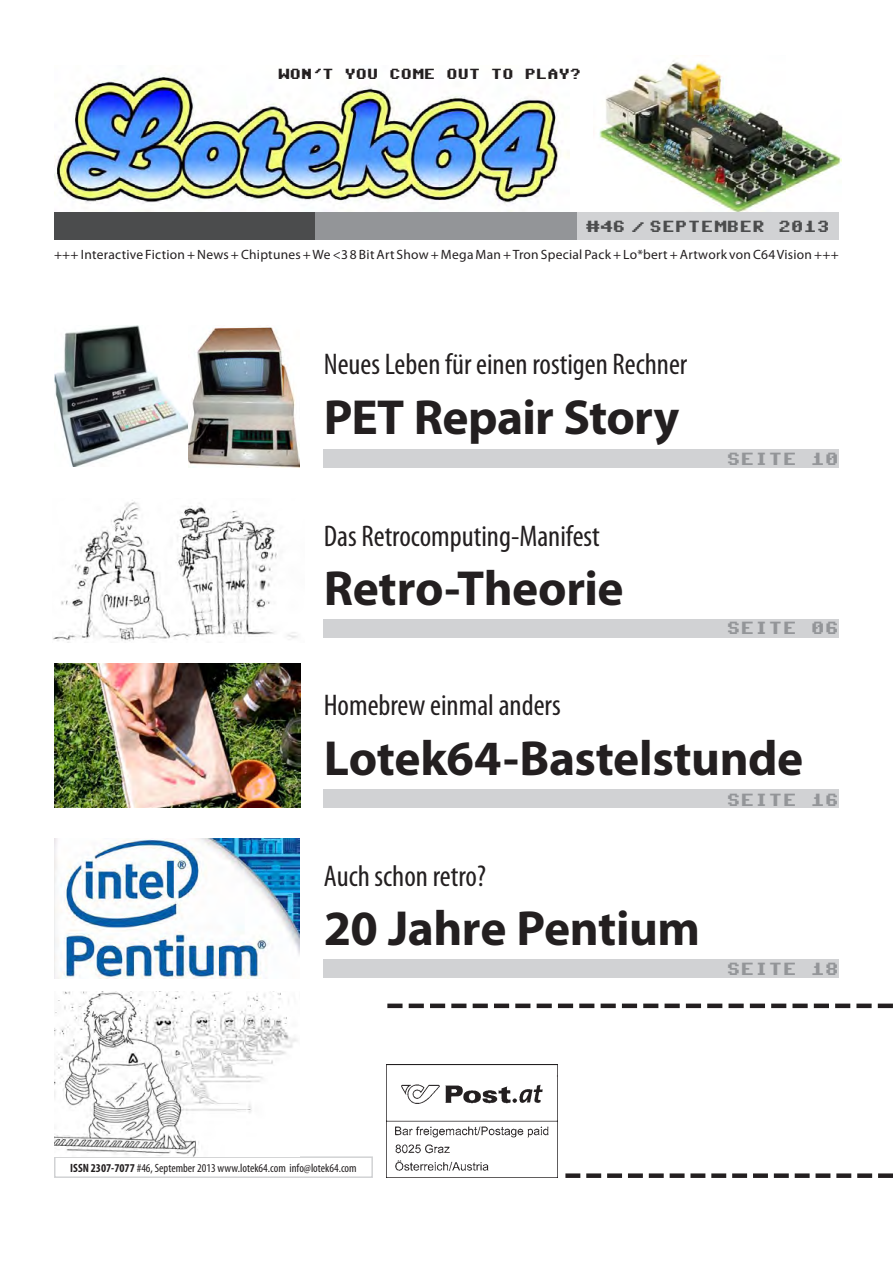
<style>
.page{position:relative;width:893px;height:1263px;background:#fff}
.page>*{position:absolute;margin:0;border:0;box-sizing:border-box;transform-origin:0 0}
.t1{font:700 49.5px "Myriad Pro";letter-spacing:-.01em;color:#231f20}
.t2{font:condensed 30px "Myriad Pro";color:#231f20}
.t3{font:18px "Commodore 64";color:#939598}
.t4{font:16.5px "Commodore 64";color:#4b4c4d}
.t5{font:15px "Commodore 64";letter-spacing:-.03em;color:#231f20}
.t6{font:13.5px "Myriad Pro";letter-spacing:.02em;color:#231f20}
.t7{font:condensed 12px "Myriad Pro";color:#231f20}
.s1{font-weight:700}
</style>
<div class="page">
<img style="left:594px;top:60px;width:247px;height:153px">
<img style="left:54px;top:73px;width:515px;height:131px">
<div style="left:315px;top:213px;width:262px;height:27px;background:#939598"></div>
<div style="left:577px;top:213px;width:262px;height:27px;background:#d1d2d4"></div>
<div style="left:54px;top:213px;width:260px;height:27px;background:#4b4c4d"></div>
<div style="left:324px;top:449px;width:515px;height:19px;background:#d1d2d4"></div>
<div style="left:324px;top:619px;width:515px;height:19px;background:#d1d2d4"></div>
<div style="left:324px;top:789px;width:515px;height:19px;background:#d1d2d4"></div>
<div style="left:324px;top:960px;width:515px;height:18px;background:#d1d2d4"></div>
<svg style="left:387px;top:1003px;width:506px;height:5px"></svg>
<svg style="left:565px;top:1173px;width:328px;height:5px"></svg>
<img style="left:387px;top:1064px;width:171px;height:114px">
<div style="left:54px;top:1156px;width:319px;height:22px;border:2px solid #d1d2d4"></div>
<img style="left:55px;top:663px;width:245px;height:145px">
<img style="left:55px;top:325px;width:245px;height:143px">
<img style="left:53px;top:501px;width:245px;height:140px">
<img style="left:55px;top:991px;width:243px;height:165px">
<img style="left:55px;top:839px;width:244px;height:139px">
<p class="t5" style="left:278px;top:67px;width:305px">WON'T YOU COME OUT TO PLAY?</p>
<p class="t4" style="left:587px;top:219px;width:244px">#46 / SEPTEMBER 2013</p>
<p class="t6" style="left:54px;top:246px;width:786px">+++ Interactive Fiction + News + Chiptunes + We &lt;3 8 Bit Art Show + Mega Man + Tron Special Pack + Lo*bert + Artwork von C64 Vision +++</p>
<h2 class="t2" style="left:324px;top:346px;width:365px">Neues Leben für einen rostigen Rechner</h2>
<h1 class="t1" style="left:324px;top:385px;width:357px">PET Repair Story</h1>
<h2 class="t2" style="left:324px;top:517px;width:278px">Das Retrocomputing-Manifest</h2>
<h1 class="t1" style="left:324px;top:556px;width:301px">Retro-Theorie</h1>
<h3 class="t3" style="left:726px;top:451px;width:114px">SEITE 10</h3>
<h3 class="t3" style="left:726px;top:620px;width:114px">SEITE 06</h3>
<h2 class="t2" style="left:324px;top:687px;width:238px">Homebrew einmal anders</h2>
<h1 class="t1" style="left:324px;top:726px;width:481px">Lotek64-Bastelstunde</h1>
<h2 class="t2" style="left:324px;top:858px;width:164px">Auch schon retro?</h2>
<h1 class="t1" style="left:324px;top:896px;width:378px">20 Jahre Pentium</h1>
<h3 class="t3" style="left:726px;top:791px;width:114px">SEITE 16</h3>
<h3 class="t3" style="left:726px;top:960px;width:114px">SEITE 18</h3>
<p class="t7" style="left:70px;top:1160px;width:288px"><span class="s1">ISSN 2307-7077</span> #46, September 2013 www.lotek64.com info@lotek64.com</p>
</div>
